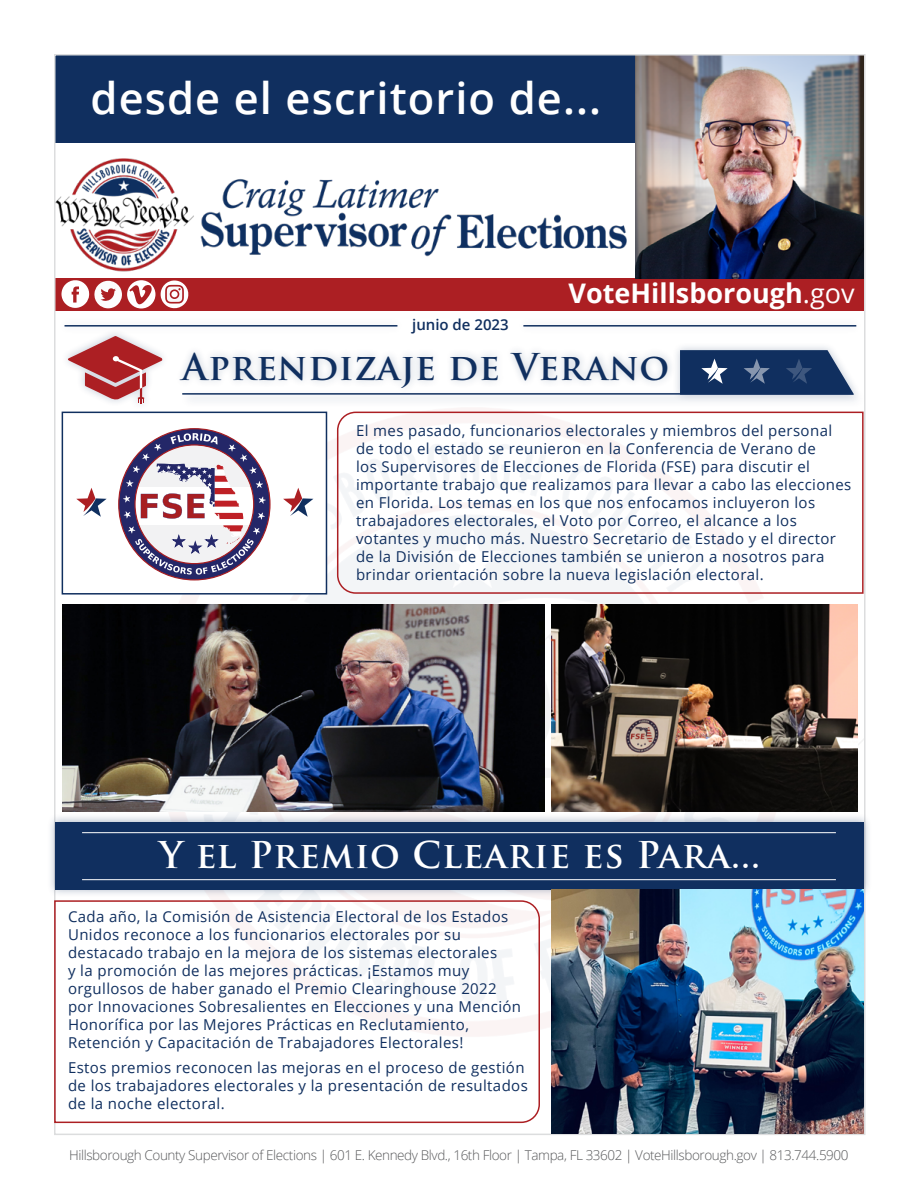
<style>
.page{position:relative;width:918px;height:1188px;background:#fff}
.page>*{position:absolute;margin:0;border:0;box-sizing:border-box;transform-origin:0 0}
.t1{font:600 43.5px "Open Sans";letter-spacing:.025em;color:#fff}
.t2{font:700 36px "Trajan Pro";letter-spacing:.025em;color:#fff}
.t3{font:700 36px "Trajan Pro";letter-spacing:.025em;color:#102f5f}
.t4{font:700 27px "Open Sans";color:#fff}
.t5{font:15px/18px "Open Sans";letter-spacing:.025em;color:#102f5f}
.t6{font:600 15px "Open Sans";color:#102f5f}
.t7{font:300 13.5px "Open Sans";letter-spacing:-.03em;color:#58595b}
.s1{font-weight:400}
</style>
<div class="page">
<div style="left:55px;top:278px;width:809px;height:33px;background:#ac1f23"></div>
<div style="left:56px;top:56px;width:596px;height:87px;background:#102f5f"></div>
<img style="left:57px;top:158px;width:570px;height:114px">
<svg style="left:161px;top:281px;width:27px;height:27px"></svg>
<div style="left:171px;top:291px;width:7px;height:6px;background:#fff;border-radius:50%"></div>
<svg style="left:62px;top:280px;width:93px;height:29px"></svg>
<img style="left:635px;top:57px;width:228px;height:221px">
<img style="left:68px;top:408px;width:796px;height:726px">
<hr style="left:65px;top:325px;width:332px;height:2px;background:#102f5f">
<hr style="left:523px;top:325px;width:333px;height:2px;background:#102f5f">
<div style="left:62px;top:412px;width:265px;height:183px;background:#fff;border:2px solid #102f5f"></div>
<div style="left:47px;top:813px;width:825px;height:85px;background:#102f5f;opacity:.35"></div>
<div style="left:56px;top:822px;width:808px;height:67px;background:#102f5f"></div>
<div style="left:174px;top:345px;width:501px;height:51px;background:#102f5f;opacity:.25"></div>
<div style="left:61px;top:328px;width:109px;height:83px;background:#fff"></div>
<svg style="left:68px;top:336px;width:94px;height:68px"></svg>
<div style="left:671px;top:341px;width:191px;height:62px;background:#102f5f;opacity:.25"></div>
<div style="left:179px;top:389px;width:686px;height:19px;background:#102f5f;opacity:.35"></div>
<hr style="left:182px;top:393px;width:671px;height:2px;background:#102f5f">
<svg style="left:336px;top:411px;width:528px;height:184px"></svg>
<svg style="left:54px;top:900px;width:487px;height:224px"></svg>
<img style="left:62px;top:605px;width:483px;height:206px">
<img style="left:551px;top:605px;width:306px;height:206px">
<svg style="left:118px;top:428px;width:153px;height:152px"></svg>
<svg style="left:76px;top:488px;width:31px;height:29px"></svg>
<svg style="left:283px;top:488px;width:30px;height:29px"></svg>
<hr style="left:82px;top:832px;width:754px;height:1px;background:#fff">
<div style="left:80px;top:875px;width:768px;height:18px;background:#102f5f;opacity:.35"></div>
<hr style="left:82px;top:879px;width:754px;height:1px;background:#fff">
<img style="left:551px;top:889px;width:313px;height:245px">
<svg style="left:680px;top:350px;width:174px;height:45px;background:#2d4872"></svg>
<h1 class="t1" style="left:91px;top:68px;width:512px">desde el escritorio de...</h1>
<p class="t6" style="left:412px;top:314px;width:98px">junio de 2023</p>
<h3 class="t4" style="left:569px;top:275px;width:288px">VoteHillsborough<span class="s1">.gov</span></h3>
<h2 class="t3" style="left:182px;top:344px;width:489px">Aprendizaje de Verano</h2>
<p class="t5" style="left:356px;top:421px;width:497px">El mes pasado, funcionarios electorales y miembros del personal de todo el estado se reunieron en la Conferencia de Verano de<br>los Supervisores de Elecciones de Florida (FSE) para discutir el importante trabajo que realizamos para llevar a cabo las elecciones en Florida. Los temas en los que nos enfocamos incluyeron los trabajadores electorales, el Voto por Correo, el alcance a los votantes y mucho más. Nuestro Secretario de Estado y el director de la División de Elecciones también se unieron a nosotros para brindar orientación sobre la nueva legislación electoral.</p>
<h2 class="t2" style="left:159px;top:833px;width:603px">Y el Premio Clearie es Para...</h2>
<p class="t5" style="left:68px;top:908px;width:455px">Cada año, la Comisión de Asistencia Electoral de los Estados Unidos reconoce a los funcionarios electorales por su destacado trabajo en la mejora de los sistemas electorales<br>y la promoción de las mejores prácticas. ¡Estamos muy orgullosos de haber ganado el Premio Clearinghouse 2022 por Innovaciones Sobresalientes en Elecciones y una Mención Honorífica por las Mejores Prácticas en Reclutamiento, Retención y Capacitación de Trabajadores Electorales!</p>
<p class="t5" style="left:68px;top:1058px;width:461px">Estos premios reconocen las mejoras en el proceso de gestión de los trabajadores electorales y la presentación de resultados de la noche electoral.</p>
<p class="t7" style="left:69px;top:1146px;width:781px">Hillsborough County Supervisor of Elections | 601 E. Kennedy Blvd., 16th Floor | Tampa, FL 33602 | VoteHillsborough.gov | 813.744.5900</p>
</div>
